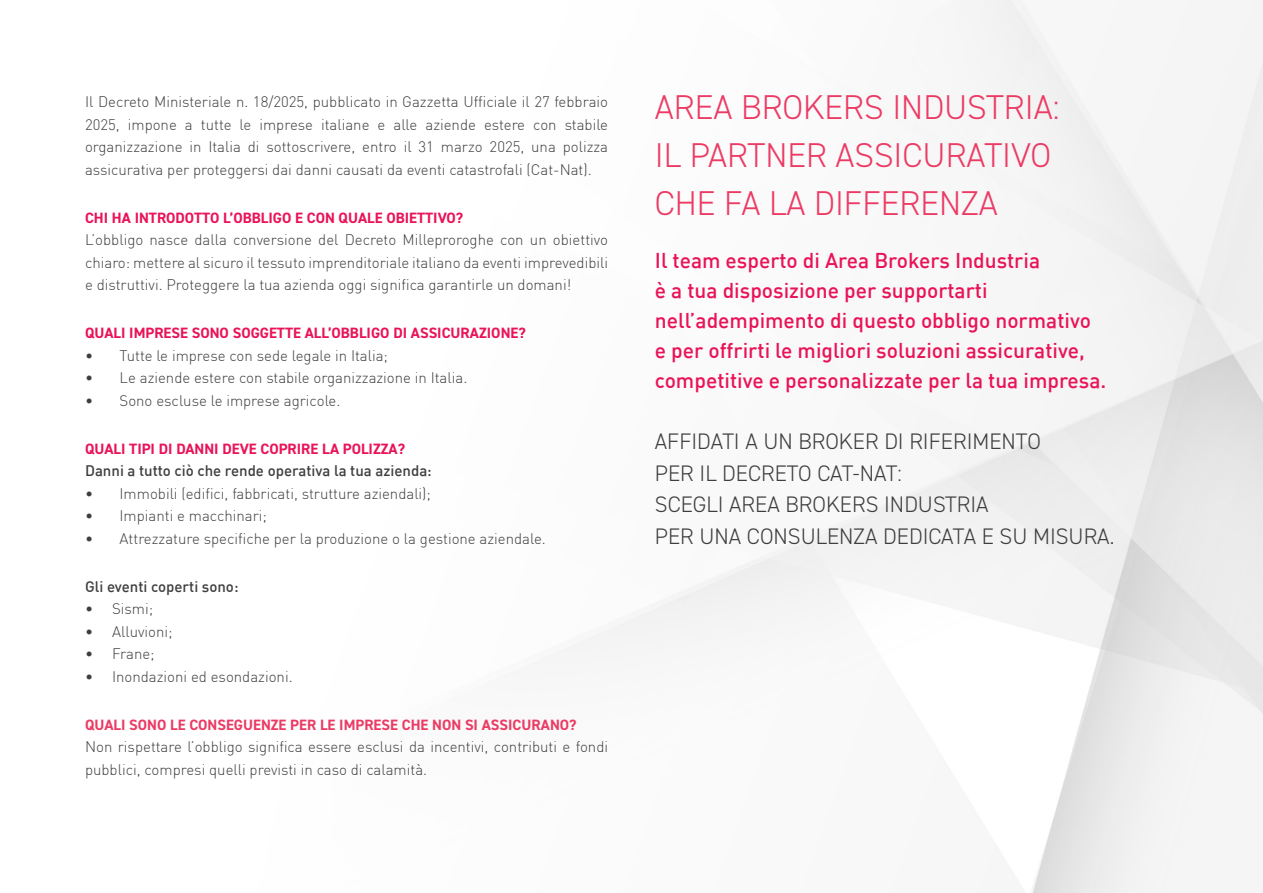
<style>
.page{position:relative;width:1263px;height:893px;background:#fff}
.page>*{position:absolute;margin:0;border:0;box-sizing:border-box;transform-origin:0 0}
.t1{font:300 34.5px "DIN2014";color:#eb3b64}
.t2{font:300 22.5px "DIN2014";color:#3e3e3f}
.t3{font:500 21px "DIN";color:#e91358}
.t4{font:300 15px/22.5px "DIN";color:#3e3e3f;text-align:justify}
.t5{font:700 15px "DIN2014";color:#e91358}
.t6{font:500 15px "DIN";color:#3e3e3f}
.t7{font:700 15px "DIN2014";color:#eb3b64}
</style>
<div class="page">
<p class="t4" style="left:85px;top:90px;width:525px">Il Decreto Ministeriale n. 18/2025, pubblicato in Gazzetta Ufficiale il 27 febbraio 2025, impone a tutte le imprese italiane e alle aziende estere con stabile organizzazione in Italia di sottoscrivere, entro il 31 marzo 2025, una polizza assicurativa per proteggersi dai danni causati da eventi catastrofali (Cat-Nat).</p>
<p class="t5" style="left:85px;top:207px;width:380px">CHI HA INTRODOTTO L’OBBLIGO E CON QUALE OBIETTIVO?</p>
<p class="t4" style="left:85px;top:228px;width:525px">L’obbligo nasce dalla conversione del Decreto Milleproroghe con un obiettivo chiaro: mettere al sicuro il tessuto imprenditoriale italiano da eventi imprevedibili e distruttivi. Proteggere la tua azienda oggi significa garantirle un domani!</p>
<p class="t5" style="left:85px;top:323px;width:442px">QUALI IMPRESE SONO SOGGETTE ALL’OBBLIGO DI ASSICURAZIONE?</p>
<p class="t4" style="left:85px;top:344px;width:304px">• Tutte le imprese con sede legale in Italia;</p>
<p class="t4" style="left:85px;top:366px;width:384px">• Le aziende estere con stabile organizzazione in Italia.</p>
<p class="t4" style="left:85px;top:389px;width:257px">• Sono escluse le imprese agricole.</p>
<p class="t5" style="left:85px;top:438px;width:321px">QUALI TIPI DI DANNI DEVE COPRIRE LA POLIZZA?</p>
<p class="t6" style="left:85px;top:461px;width:348px">Danni a tutto ciò che rende operativa la tua azienda:</p>
<p class="t4" style="left:85px;top:482px;width:347px">• Immobili (edifici, fabbricati, strutture aziendali);</p>
<p class="t4" style="left:85px;top:504px;width:183px">• Impianti e macchinari;</p>
<p class="t4" style="left:85px;top:527px;width:462px">• Attrezzature specifiche per la produzione o la gestione aziendale.</p>
<p class="t6" style="left:85px;top:577px;width:155px">Gli eventi coperti sono:</p>
<p class="t4" style="left:85px;top:597px;width:70px">• Sismi;</p>
<p class="t4" style="left:85px;top:620px;width:89px">• Alluvioni;</p>
<p class="t4" style="left:85px;top:642px;width:71px">• Frane;</p>
<p class="t4" style="left:85px;top:665px;width:209px">• Inondazioni ed esondazioni.</p>
<p class="t7" style="left:85px;top:714px;width:493px">QUALI SONO LE CONSEGUENZE PER LE IMPRESE CHE NON SI ASSICURANO?</p>
<p class="t4" style="left:85px;top:735px;width:524px">Non rispettare l’obbligo significa essere esclusi da incentivi, contributi e fondi pubblici, compresi quelli previsti in caso di calamità.</p>
<p class="t1" style="left:655px;top:86px;width:406px">AREA BROKERS INDUSTRIA:</p>
<p class="t1" style="left:655px;top:134px;width:398px">IL PARTNER ASSICURATIVO</p>
<p class="t1" style="left:655px;top:182px;width:345px">CHE FA LA DIFFERENZA</p>
<p class="t3" style="left:655px;top:247px;width:387px">Il team esperto di Area Brokers Industria</p>
<p class="t3" style="left:655px;top:277px;width:334px">è a tua disposizione per supportarti</p>
<p class="t3" style="left:655px;top:307px;width:438px">nell’adempimento di questo obbligo normativo</p>
<p class="t3" style="left:655px;top:337px;width:431px">e per offrirti le migliori soluzioni assicurative,</p>
<p class="t3" style="left:655px;top:367px;width:453px">competitive e personalizzate per la tua impresa.</p>
<p class="t2" style="left:655px;top:428px;width:387px">AFFIDATI A UN BROKER DI RIFERIMENTO</p>
<p class="t2" style="left:655px;top:459px;width:248px">PER IL DECRETO CAT-NAT:</p>
<p class="t2" style="left:655px;top:491px;width:335px">SCEGLI AREA BROKERS INDUSTRIA</p>
<p class="t2" style="left:655px;top:522px;width:461px">PER UNA CONSULENZA DEDICATA E SU MISURA.</p>
</div>
